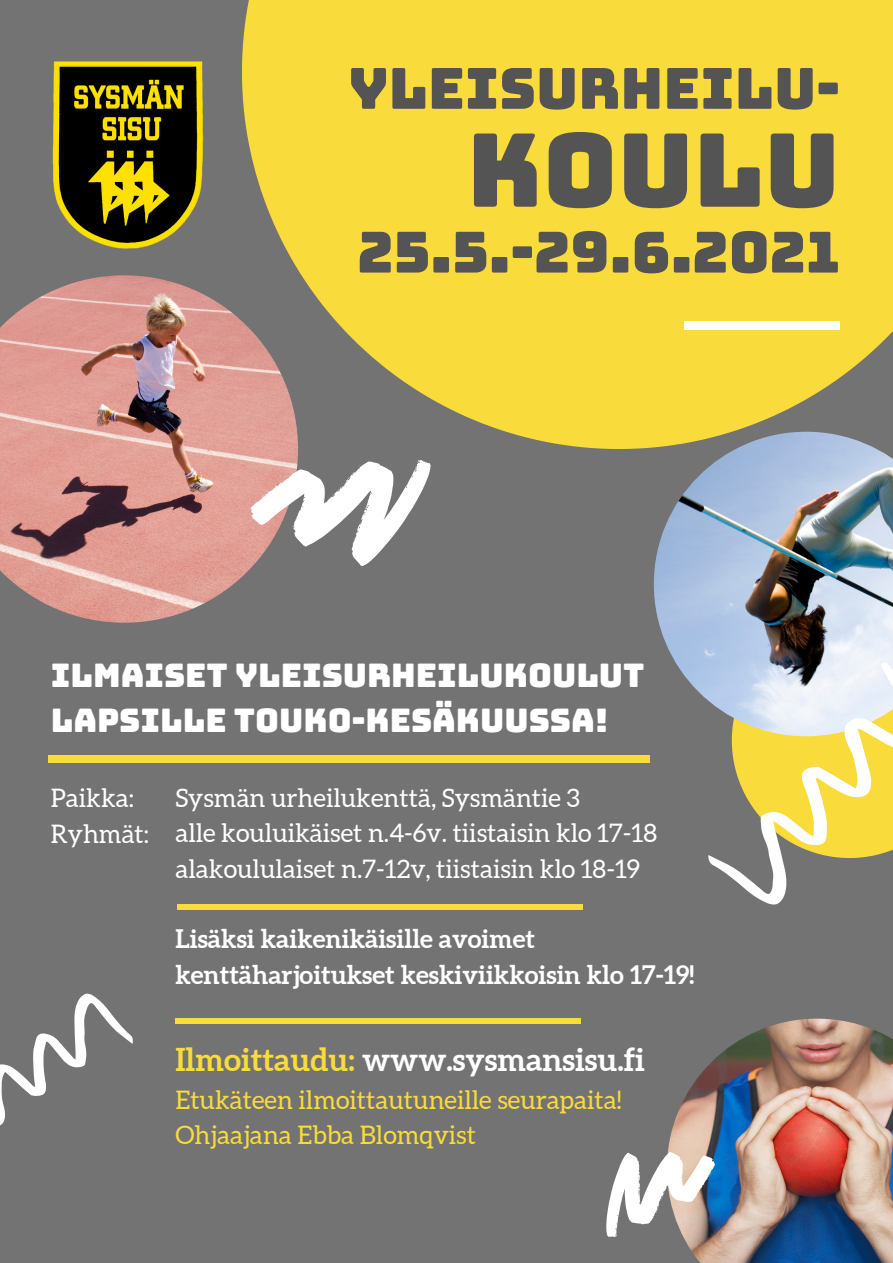
<style>
.page{position:relative;width:893px;height:1263px;background:#737373}
.page>*{position:absolute;margin:0;border:0;box-sizing:border-box;transform-origin:0 0}
.t1{font:101.62px "Bungee";color:#545454}
.t2{font:56.62px "Bungee";color:#545454}
.t3{font:32.55px/45px "Bungee";color:#fff}
.t4{font:700 31.5px "Aleo";color:#fff}
.t5{font:25.5px "Aleo";color:#fff}
.t6{font:700 25.5px/35.5px "Aleo";color:#fff}
.t7{font:25.5px "Aleo";color:#f9db3b}
.s1{color:#f9db3b}
</style>
<div class="page">
<svg style="left:242px;top:0;width:651px;height:449px;background:#eed23f"></svg>
<img style="left:677px;top:1018px;width:216px;height:245px">
<img style="left:654px;top:432px;width:239px;height:257px">
<div style="left:49px;top:755px;width:601px;height:8px;background:#f9db3b"></div>
<div style="left:175px;top:1018px;width:406px;height:6px;background:#f9db3b"></div>
<div style="left:684px;top:321px;width:156px;height:8px;background:#fff"></div>
<svg style="left:606px;top:1114px;width:116px;height:149px"></svg>
<svg style="left:696px;top:660px;width:197px;height:245px"></svg>
<img style="left:52px;top:61px;width:152px;height:188px">
<img style="left:0;top:275px;width:298px;height:348px">
<svg style="left:0;top:993px;width:133px;height:133px"></svg>
<svg style="left:243px;top:412px;width:215px;height:190px"></svg>
<div style="left:177px;top:905px;width:406px;height:5px;background:#f9db3b"></div>
<p class="t2" style="left:348px;top:60px;width:493px">YLEISURHEILU-</p>
<p class="t1" style="left:467px;top:119px;width:375px">KOULU</p>
<p class="t2" style="left:357px;top:224px;width:484px">25.5.-29.6.2021</p>
<p class="t3" style="left:51px;top:653px;width:595px">ILMAISET YLEISURHEILUKOULUT<br>LAPSILLE TOUKO-KESÄKUUSSA!</p>
<p class="t5" style="left:51px;top:784px;width:85px">Paikka:</p>
<p class="t5" style="left:51px;top:819px;width:100px">Ryhmät:</p>
<p class="t5" style="left:175px;top:783px;width:406px">Sysmän urheilukenttä, Sysmäntie 3</p>
<p class="t5" style="left:175px;top:819px;width:483px">alle kouluikäiset n.4-6v. tiistaisin klo 17-18</p>
<p class="t5" style="left:175px;top:854px;width:466px">alakoululaiset n.7-12v, tiistaisin klo 18-19</p>
<p class="t6" style="left:175px;top:921px;width:520px">Lisäksi kaikenikäisille avoimet kenttäharjoitukset keskiviikkoisin klo 17-19!</p>
<p class="t4" style="left:175px;top:1042px;width:471px"><span class="s1">Ilmoittaudu:</span> www.sysmansisu.fi</p>
<p class="t7" style="left:175px;top:1085px;width:448px">Etukäteen ilmoittautuneille seurapaita!</p>
<p class="t7" style="left:175px;top:1121px;width:302px">Ohjaajana Ebba Blomqvist</p>
</div>
